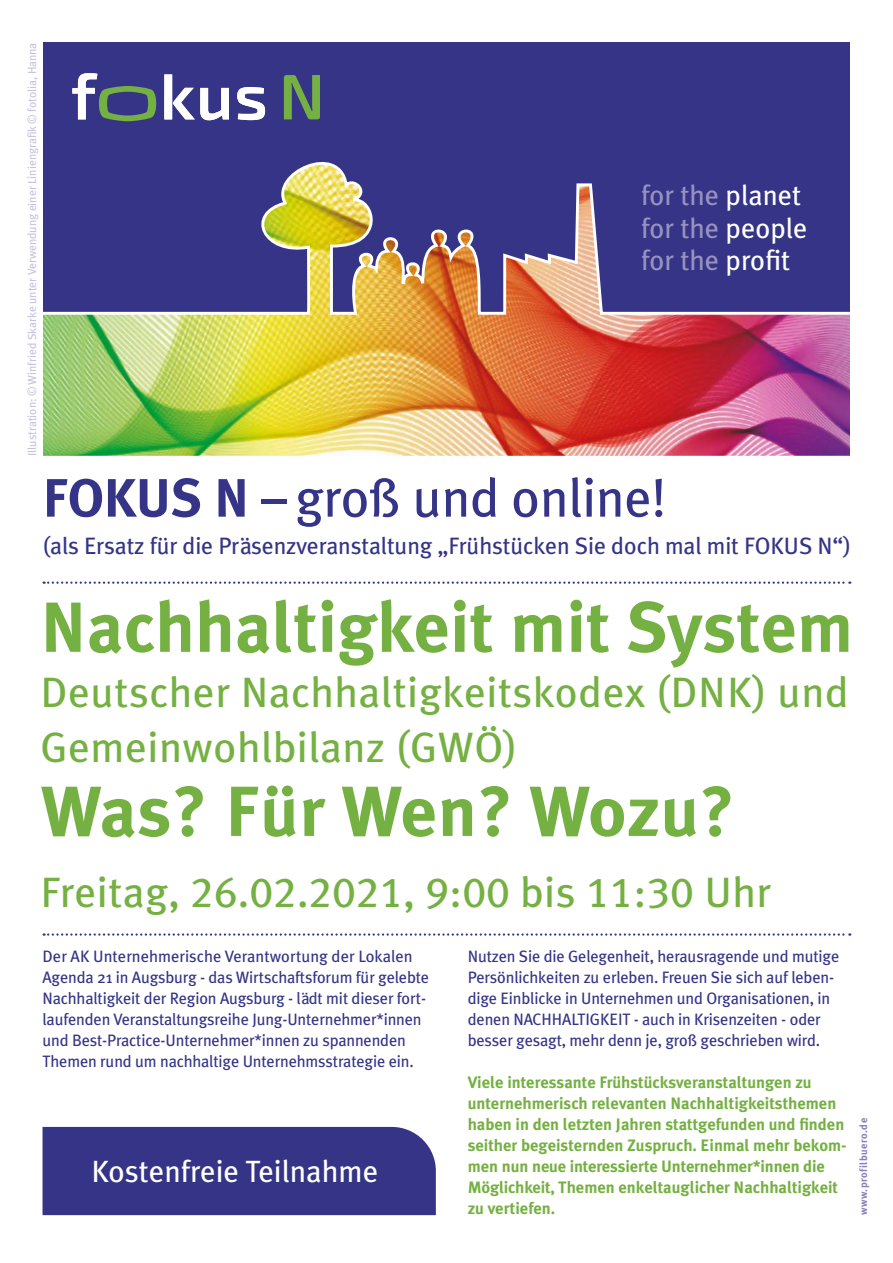
<style>
.page{position:relative;width:893px;height:1263px;background:#fff}
.page>*{position:absolute;margin:0;border:0;box-sizing:border-box;transform-origin:0 0}
.t1{font:700 70.8px "Meta Plus";letter-spacing:.005em;color:#75b042}
.t2{font:54px "Meta Plus";letter-spacing:-.005em;color:#353487}
.t3{font:42.45px "Meta Plus";letter-spacing:.01em;color:#75b042}
.t4{font:42.45px "Meta Plus Book Caps";letter-spacing:.01em;color:#75b042}
.t5{font:30.75px "Meta Plus";color:#fff}
.t6{font:28.2px "Meta Plus";color:#9792c0}
.t7{font:23.7px "Meta Plus";letter-spacing:-.005em;color:#353487}
.t8{font:16.5px/21px "Meta Plus";letter-spacing:-.01em;color:#353487}
.t9{font:700 16.5px/21px "Meta Plus";color:#75b042}
.t10{font:11.7px "Meta Plus";letter-spacing:-.005em;color:#c5c3dd}
.t11{font:700 10.5px "Meta Plus";letter-spacing:.05em;color:#8682b6}
.s1{color:#fff}
.s2{font-weight:700}
.s3{font-family:"Meta Plus"}
</style>
<div class="page">
<div style="left:43px;top:43px;width:807px;height:412px;background:#353487"></div>
<div style="left:43px;top:1127px;width:393px;height:88px;background:#353487"></div>
<svg style="left:72px;top:73px;width:84px;height:48px"></svg>
<svg style="left:237px;top:87px;width:28px;height:33px"></svg>
<svg style="left:284px;top:75px;width:36px;height:44px"></svg>
<svg style="left:164px;top:74px;width:65px;height:46px"></svg>
<img style="left:43px;top:161px;width:807px;height:295px">
<svg style="left:44px;top:933px;width:806px;height:3px"></svg>
<svg style="left:44px;top:581px;width:806px;height:3px"></svg>
<p class="t10" style="left:25px;top:456px;width:415px;rotate:-90deg">Illustration: © Winfried Skarke unter Verwendung einer Liniengrafik © fotolia, Hanna</p>
<p class="t6" style="left:641px;top:179px;width:162px">for the <span class="s1">planet</span></p>
<p class="t6" style="left:641px;top:211px;width:168px">for the <span class="s1">people</span></p>
<p class="t6" style="left:641px;top:244px;width:151px">for the <span class="s1">profit</span></p>
<p class="t2" style="left:43px;top:467px;width:625px"><span class="s2">FOKUS N</span> – groß und online!</p>
<p class="t7" style="left:43px;top:532px;width:810px">(als Ersatz für die Präsenzveranstaltung „Frühstücken Sie doch mal mit FOKUS N“)</p>
<p class="t1" style="left:40px;top:586px;width:814px">Nachhaltigkeit mit System</p>
<p class="t3" style="left:40px;top:667px;width:810px">Deutscher Nachhaltigkeitskodex (DNK) und</p>
<p class="t3" style="left:40px;top:722px;width:479px">Gemeinwohlbilanz (GWÖ)</p>
<p class="t1" style="left:40px;top:770px;width:696px">Was? Für Wen? Wozu?</p>
<p class="t4" style="left:40px;top:868px;width:732px"><span class="s3">Freitag,</span> 26.02.2021<span class="s3">,</span> 9:00 <span class="s3">bis</span> 11:30 <span class="s3">Uhr</span></p>
<p class="t8" style="left:43px;top:946px;width:372px">Der AK Unternehmerische Verantwortung der Lokalen</p>
<p class="t8" style="left:43px;top:967px;width:388px">Agenda 21 in Augsburg - das Wirtschaftsforum für gelebte Nachhaltigkeit der Region Augsburg - lädt mit dieser fort&shy;laufenden Veranstaltungsreihe Jung-Unternehmer*innen und Best-Practice-Unternehmer*innen zu spannenden Themen rund um nachhaltige Unternehmsstrategie ein.</p>
<p class="t5" style="left:91px;top:1153px;width:288px">Kostenfreie Teilnahme</p>
<p class="t8" style="left:468px;top:946px;width:373px">Nutzen Sie die Gelegenheit, herausragende und mutige Persönlichkeiten zu erleben. Freuen Sie sich auf leben&shy;dige Einblicke in Unternehmen und Organisationen, in denen NACHHALTIGKEIT - auch in Krisenzeiten - oder besser gesagt, mehr denn je, groß geschrieben wird.</p>
<p class="t9" style="left:468px;top:1072px;width:380px">Viele interessante Frühstücksveranstaltungen zu unternehmerisch relevanten Nachhaltigkeitsthemen haben in den letzten Jahren stattgefunden und finden seither begeisternden Zuspruch. Einmal mehr bekom&shy;men nun neue interessierte Unternehmer*innen die Möglichkeit, Themen enkeltauglicher Nachhaltigkeit zu vertiefen.</p>
<p class="t11" style="left:857px;top:1215px;width:99px;rotate:-90deg">www.profilbuero.de</p>
</div>
